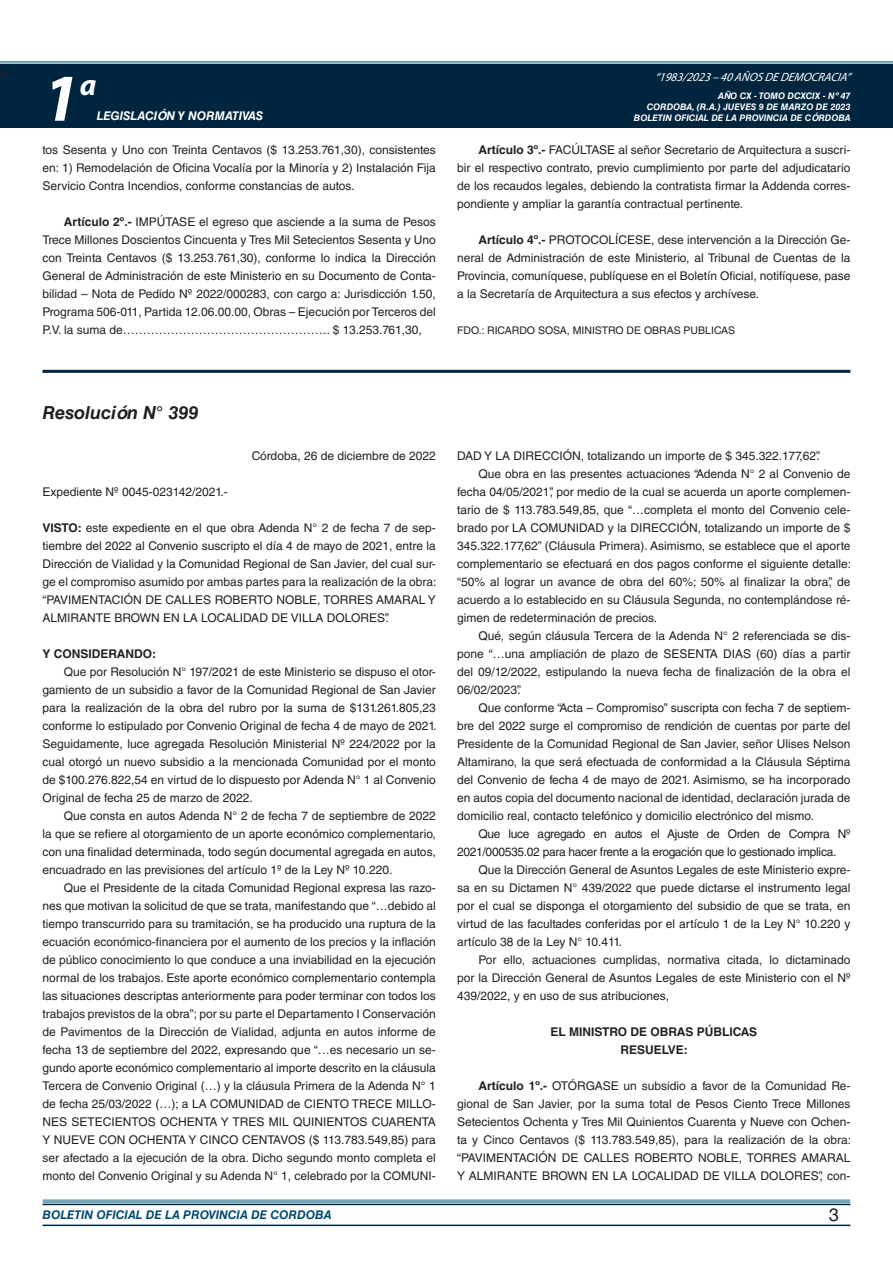
<style>
.page{position:relative;width:893px;height:1263px;background:#fff}
.page>*{position:absolute;margin:0;border:0;box-sizing:border-box;transform-origin:0 0}
.t1{font:italic 700 67.5px "Myriad Pro";color:#fff}
.t2{font:italic 700 30px "Myriad Pro";color:#fff}
.NOMBRE_DE_MINISTERIO{font:italic 700 18px "Helvetica LT Std";color:#231f20}
.t3{font:18px "Minion Pro";color:#231f20}
.t4{font:18px "Helvetica LT Std";color:#231f20}
.TEXTO_BASE{font:12px/18px "Helvetica LT Std";color:#231f20;text-align:justify}
.TEXTO_BASE-2{font:12px/18px "Helvetica LT Std";letter-spacing:-.025em;color:#231f20}
.t5{font:italic 700 12px "Helvetica LT Std";color:#004b6c}
.RESUELVE{font:700 12px "Helvetica LT Std";color:#231f20}
.t6{font:italic 12px "Myriad Pro";color:#fff}
.FECHA{font:12px "Helvetica LT Std";color:#231f20}
.t7{font:italic 700 12px "Helvetica LT Std";color:#fff}
.TEXTO_BASE-3{font:700 12px "Helvetica LT Std";color:#231f20}
.FIRMA{font:10.5px "Helvetica LT Std";color:#231f20}
.t8{font:italic 700 9px/10.8px "Helvetica LT Std";color:#fff;text-align:right}
.s1{font-weight:700}
</style>
<div class="page">
<div style="left:0;top:61px;width:893px;height:6px;background:#fff;opacity:.75"></div>
<div style="left:0;top:64px;width:893px;height:64px;background:#00263f"></div>
<hr style="left:43px;top:1224px;width:807px;height:2px;background:#00263f">
<div style="left:42px;top:1198px;width:809px;height:8px;background:#fff;opacity:.75"></div>
<hr style="left:43px;top:370px;width:807px;height:3px;background:#00263f">
<h3 class="t3" style="left:0;top:59px;width:10px">4</h3>
<h1 class="t1" style="left:43px;top:54px;width:38px">1</h1>
<h2 class="t2" style="left:80px;top:66px;width:18px">a</h2>
<p class="t7" style="left:97px;top:109px;width:168px">LEGISLACIÓN Y NORMATIVAS</p>
<p class="TEXTO_BASE" style="left:43px;top:141px;width:395px">tos Sesenta y Uno con Treinta Centavos ($ 13.253.761,30), consistentes en: 1) Remodelación de Oficina Vocalía por la Minoría y 2) Instalación Fija Servicio Contra Incendios, conforme constancias de autos.</p>
<p class="TEXTO_BASE" style="left:43px;top:213px;width:395px;text-indent:21px"><span class="s1">Artículo 2º.-</span> IMPÚTASE el egreso que asciende a la suma de Pesos Trece Millones Doscientos Cincuenta y Tres Mil Setecientos Sesenta y Uno con Treinta Centavos ($ 13.253.761,30), conforme lo indica la Dirección General de Administración de este Ministerio en su Documento de Conta&shy;bilidad – Nota de Pedido Nº 2022/000283, con cargo a: Jurisdicción 1.50, Programa 506-011, Partida 12.06.00.00, Obras – Ejecución por Terceros del P.V. la suma de……………………………………………. $ 13.253.761,30,</p>
<p class="t6" style="left:655px;top:70px;width:197px">“ 1983/2023 – 40 AÑOS DE DEMOCRACIA”</p>
<p class="t8" style="left:634px;top:91px;width:218px">AÑO CX - TOMO DCXCIX - Nº 47<br>CORDOBA, (R.A.) JUEVES 9 DE MARZO DE 2023<br>BOLETIN OFICIAL DE LA PROVINCIA DE CÓRDOBA</p>
<p class="TEXTO_BASE" style="left:457px;top:141px;width:395px;text-indent:21px"><span class="s1">Artículo 3º.-</span> FACÚLTASE al señor Secretario de Arquitectura a suscri&shy;bir el respectivo contrato, previo cumplimiento por parte del adjudicatario de los recaudos legales, debiendo la contratista firmar la Addenda corres&shy;pondiente y ampliar la garantía contractual pertinente.</p>
<p class="TEXTO_BASE" style="left:457px;top:231px;width:395px;text-indent:21px"><span class="s1">Artículo 4º.-</span> PROTOCOLÍCESE, dese intervención a la Dirección Ge&shy;neral de Administración de este Ministerio, al Tribunal de Cuentas de la Provincia, comuníquese, publíquese en el Boletín Oficial, notifíquese, pase a la Secretaría de Arquitectura a sus efectos y archívese.</p>
<p class="FIRMA" style="left:457px;top:324px;width:279px">FDO.: RICARDO SOSA, MINISTRO DE OBRAS PUBLICAS</p>
<p class="NOMBRE_DE_MINISTERIO" style="left:43px;top:401px;width:157px">Resolución N° 399</p>
<p class="FECHA" style="left:252px;top:449px;width:186px">Córdoba, 26 de diciembre de 2022</p>
<p class="TEXTO_BASE" style="left:43px;top:483px;width:187px">Expediente Nº 0045-023142/2021.-</p>
<p class="TEXTO_BASE" style="left:43px;top:519px;width:395px"><span class="s1">VISTO:</span> este expediente en el que obra Adenda N° 2 de fecha 7 de sep&shy;tiembre del 2022 al Convenio suscripto el día 4 de mayo de 2021, entre la Dirección de Vialidad y la Comunidad Regional de San Javier, del cual sur&shy;ge el compromiso asumido por ambas partes para la realización de la obra: “PAVIMENTACIÓN DE CALLES ROBERTO NOBLE, TORRES AMARAL Y ALMIRANTE BROWN EN LA LOCALIDAD DE VILLA DOLORES”.</p>
<p class="TEXTO_BASE-3" style="left:43px;top:646px;width:115px">Y CONSIDERANDO:</p>
<p class="TEXTO_BASE" style="left:43px;top:663px;width:396px;text-indent:21px">Que por Resolución N° 197/2021 de este Ministerio se dispuso el otor&shy;gamiento de un subsidio a favor de la Comunidad Regional de San Javier para la realización de la obra del rubro por la suma de $131.261.805,23 conforme lo estipulado por Convenio Original de fecha 4 de mayo de 2021.<br>Seguidamente, luce agregada Resolución Ministerial Nº 224/2022 por la cual otorgó un nuevo subsidio a la mencionada Comunidad por el monto de $100.276.822,54 en virtud de lo dispuesto por Adenda N° 1 al Convenio Original de fecha 25 de marzo de 2022.</p>
<p class="TEXTO_BASE" style="left:43px;top:807px;width:395px;text-indent:21px">Que consta en autos Adenda N° 2 de fecha 7 de septiembre de 2022 la que se refiere al otorgamiento de un aporte económico complementario, con una finalidad determinada, todo según documental agregada en autos, encuadrado en las previsiones del artículo 1º de la Ley Nº 10.220.</p>
<p class="TEXTO_BASE" style="left:43px;top:879px;width:395px;text-indent:21px">Que el Presidente de la citada Comunidad Regional expresa las razo&shy;nes que motivan la solicitud de que se trata, manifestando que “…debido al tiempo transcurrido para su tramitación, se ha producido una ruptura de la ecuación económico-financiera por el aumento de los precios y la inflación de público conocimiento lo que conduce a una inviabilidad en la ejecución normal de los trabajos. Este aporte económico complementario contempla las situaciones descriptas anteriormente para poder terminar con todos los trabajos previstos de la obra”; por su parte el Departamento I Conservación de Pavimentos de la Dirección de Vialidad, adjunta en autos informe de fecha 13 de septiembre del 2022, expresando que “…es necesario un se&shy;gundo aporte económico complementario al importe descrito en la cláusula Tercera de Convenio Original (…) y la cláusula Primera de la Adenda N° 1 de fecha 25/03/2022 (…); a LA COMUNIDAD de CIENTO TRECE MILLO-NES SETECIENTOS OCHENTA Y TRES MIL QUINIENTOS CUARENTA Y NUEVE CON OCHENTA Y CINCO CENTAVOS ($ 113.783.549,85) para ser afectado a la ejecución de la obra. Dicho segundo monto completa el monto del Convenio Original y su Adenda N° 1, celebrado por la COMUNI-</p>
<p class="TEXTO_BASE" style="left:457px;top:447px;width:365px">DAD Y LA DIRECCIÓN, totalizando un importe de $ 345.322.177,62”.</p>
<p class="TEXTO_BASE" style="left:457px;top:465px;width:395px;text-indent:21px">Que obra en las presentes actuaciones “Adenda N° 2 al Convenio de fecha 04/05/2021”, por medio de la cual se acuerda un aporte complemen&shy;tario de $ 113.783.549,85, que “…completa el monto del Convenio cele&shy;brado por LA COMUNIDAD y la DIRECCIÓN, totalizando un importe de $ 345.322.177,62” (Cláusula Primera). Asimismo, se establece que el aporte complementario se efectuará en dos pagos conforme el siguiente detalle: “50% al lograr un avance de obra del 60%; 50% al finalizar la obra”, de acuerdo a lo establecido en su Cláusula Segunda, no contemplándose ré&shy;gimen de redeterminación de precios.</p>
<p class="TEXTO_BASE" style="left:457px;top:627px;width:395px;text-indent:21px">Qué, según cláusula Tercera de la Adenda N° 2 referenciada se dis&shy;pone “…una ampliación de plazo de SESENTA DIAS (60) días a partir del 09/12/2022, estipulando la nueva fecha de finalización de la obra el 06/02/2023”.</p>
<p class="TEXTO_BASE" style="left:457px;top:699px;width:395px;text-indent:21px">Que conforme “Acta – Compromiso” suscripta con fecha 7 de septiem&shy;bre del 2022 surge el compromiso de rendición de cuentas por parte del Presidente de la Comunidad Regional de San Javier, señor Ulises Nelson Altamirano, la que será efectuada de conformidad a la Cláusula Séptima del Convenio de fecha 4 de mayo de 2021. Asimismo, se ha incorporado en autos copia del documento nacional de identidad, declaración jurada de domicilio real, contacto telefónico y domicilio electrónico del mismo.</p>
<p class="TEXTO_BASE-2" style="left:457px;top:825px;width:395px;text-indent:21px">Que luce agregado en autos el Ajuste de Orden de Compra Nº<br>2021/000535.02 para hacer frente a la erogación que lo gestionado implica.</p>
<p class="TEXTO_BASE" style="left:457px;top:861px;width:395px;text-indent:21px">Que la Dirección General de Asuntos Legales de este Ministerio expre&shy;sa en su Dictamen N° 439/2022 que puede dictarse el instrumento legal por el cual se disponga el otorgamiento del subsidio de que se trata, en virtud de las facultades conferidas por el artículo 1 de la Ley N° 10.220 y artículo 38 de la Ley N° 10.411.</p>
<p class="TEXTO_BASE" style="left:457px;top:951px;width:395px;text-indent:21px">Por ello, actuaciones cumplidas, normativa citada, lo dictaminado por la Dirección General de Asuntos Legales de este Ministerio con el Nº 439/2022, y en uso de sus atribuciones,</p>
<p class="RESUELVE" style="left:550px;top:1024px;width:208px">EL MINISTRO DE OBRAS PÚBLICAS</p>
<p class="RESUELVE" style="left:620px;top:1042px;width:69px">RESUELVE:</p>
<p class="TEXTO_BASE" style="left:457px;top:1077px;width:395px;text-indent:21px"><span class="s1">Artículo 1º.-</span> OTÓRGASE un subsidio a favor de la Comunidad Re&shy;gional de San Javier, por la suma total de Pesos Ciento Trece Millones Setecientos Ochenta y Tres Mil Quinientos Cuarenta y Nueve con Ochen&shy;ta y Cinco Centavos ($ 113.783.549,85), para la realización de la obra: “PAVIMENTACIÓN DE CALLES ROBERTO NOBLE, TORRES AMARAL Y ALMIRANTE BROWN EN LA LOCALIDAD DE VILLA DOLORES”, con-</p>
<p class="t5" style="left:43px;top:1208px;width:290px">BOLETIN OFICIAL DE LA PROVINCIA DE CORDOBA</p>
<h3 class="t4" style="left:829px;top:1204px;width:12px">3</h3>
</div>
